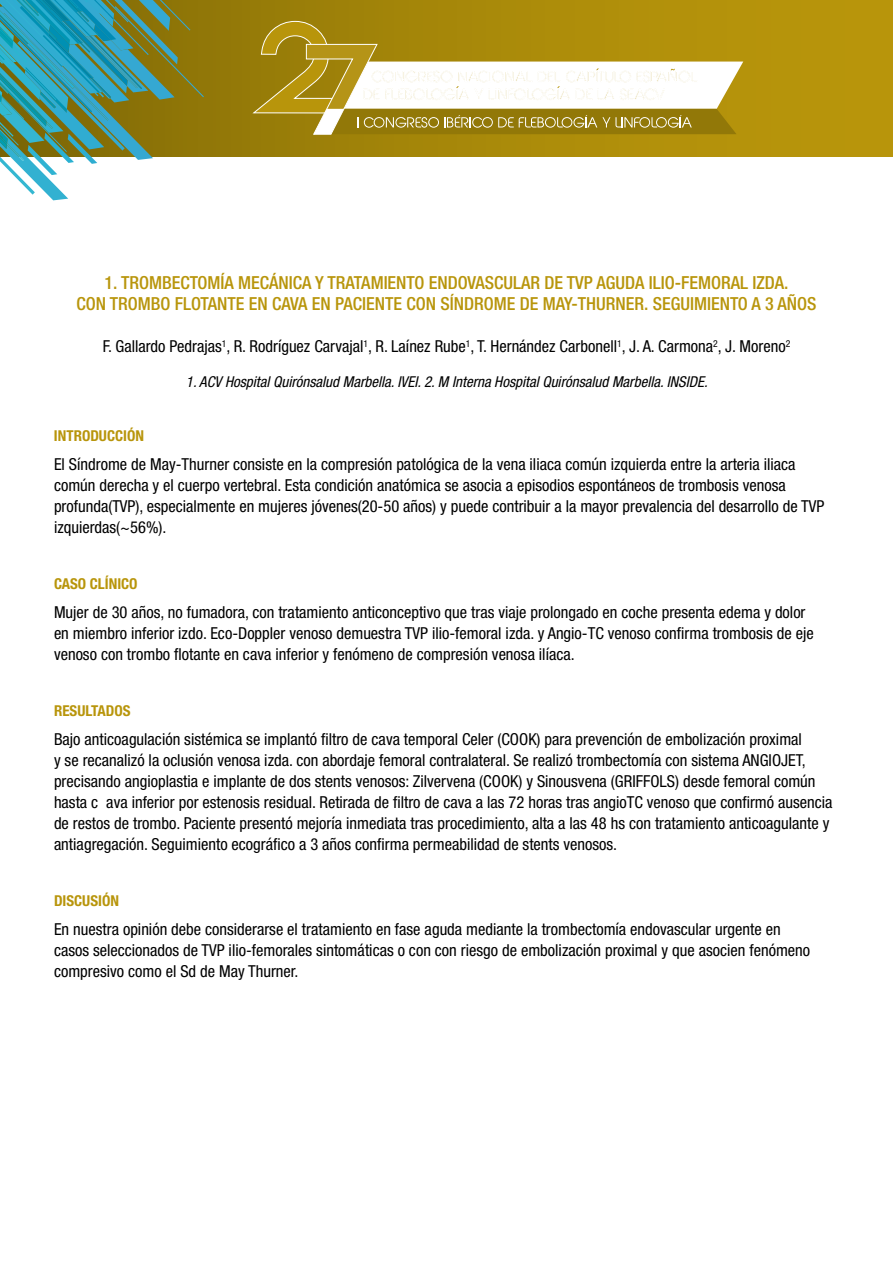
<style>
.page{position:relative;width:893px;height:1263px;background:#fff}
.page>*{position:absolute;margin:0;border:0;box-sizing:border-box;transform-origin:0 0}
.t1{font:500 condensed 18px/21px "Helvetica Neue LT Std";color:#b8950b;text-align:center}
.t2{font:condensed 16.5px/21px "Helvetica Neue LT Std";color:#000}
.t3{font:italic condensed 15px "Helvetica Neue LT Std";color:#000}
.t4{font:700 condensed 15px "Helvetica Neue LT Std";color:#b8950b}
</style>
<div class="page">
<svg style="left:204px;top:0;width:689px;height:157px;background:#ab8b0a"></svg>
<svg style="left:0;top:0;width:204px;height:200px"></svg>
<svg style="left:253px;top:21px;width:490px;height:114px"></svg>
<p class="t1" style="left:76px;top:272px;width:742px">1. TROMBECTOMÍA MECÁNICA Y TRATAMIENTO ENDOVASCULAR DE TVP AGUDA ILIO-FEMORAL IZDA.<br>CON TROMBO FLOTANTE EN CAVA EN PACIENTE CON SÍNDROME DE MAY-THURNER. SEGUIMIENTO A 3 AÑOS</p>
<p class="t2" style="left:103px;top:336px;width:689px">F. Gallardo Pedrajas<sup>1</sup>, R. Rodríguez Carvajal<sup>1</sup>, R. Laínez Rube<sup>1</sup>, T. Hernández Carbonell<sup>1</sup>, J. A. Carmona<sup>2</sup>, J. Moreno<sup>2</sup></p>
<p class="t3" style="left:186px;top:373px;width:523px">1. ACV Hospital Quirónsalud Marbella. IVEI. 2. M Interna Hospital Quirónsalud Marbella. INSIDE.</p>
<p class="t4" style="left:54px;top:426px;width:91px">INTRODUCCIÓN</p>
<p class="t2" style="left:54px;top:454px;width:772px">El Síndrome de May-Thurner consiste en la compresión patológica de la vena iliaca común izquierda entre la arteria iliaca común derecha y el cuerpo vertebral. Esta condición anatómica se asocia a episodios espontáneos de trombosis venosa profunda(TVP), especialmente en mujeres jóvenes(20-50 años) y puede contribuir a la mayor prevalencia del desarrollo de TVP izquierdas(~56%).</p>
<p class="t4" style="left:54px;top:574px;width:85px">CASO CLÍNICO</p>
<p class="t2" style="left:54px;top:602px;width:761px">Mujer de 30 años, no fumadora, con tratamiento anticonceptivo que tras viaje prolongado en coche presenta edema y dolor en miembro inferior izdo. Eco-Doppler venoso demuestra TVP ilio-femoral izda. y Angio-TC venoso confirma trombosis de eje venoso con trombo flotante en cava inferior y fenómeno de compresión venosa ilíaca.</p>
<p class="t4" style="left:54px;top:701px;width:78px">RESULTADOS</p>
<p class="t2" style="left:54px;top:729px;width:780px">Bajo anticoagulación sistémica se implantó filtro de cava temporal Celer (COOK) para prevención de embolización proximal<br>y se recanalizó la oclusión venosa izda. con abordaje femoral contralateral. Se realizó trombectomía con sistema ANGIOJET, precisando angioplastia e implante de dos stents venosos: Zilvervena (COOK) y Sinousvena (GRIFFOLS) desde femoral común hasta c ava inferior por estenosis residual. Retirada de filtro de cava a las 72 horas tras angioTC venoso que confirmó ausencia de restos de trombo. Paciente presentó mejoría inmediata tras procedimiento, alta a las 48 hs con tratamiento anticoagulante y antiagregación. Seguimiento ecográfico a 3 años confirma permeabilidad de stents venosos.</p>
<p class="t4" style="left:54px;top:891px;width:66px">DISCUSIÓN</p>
<p class="t2" style="left:54px;top:919px;width:758px">En nuestra opinión debe considerarse el tratamiento en fase aguda mediante la trombectomía endovascular urgente en casos seleccionados de TVP ilio-femorales sintomáticas o con con riesgo de embolización proximal y que asocien fenómeno compresivo como el Sd de May Thurner.</p>
</div>
